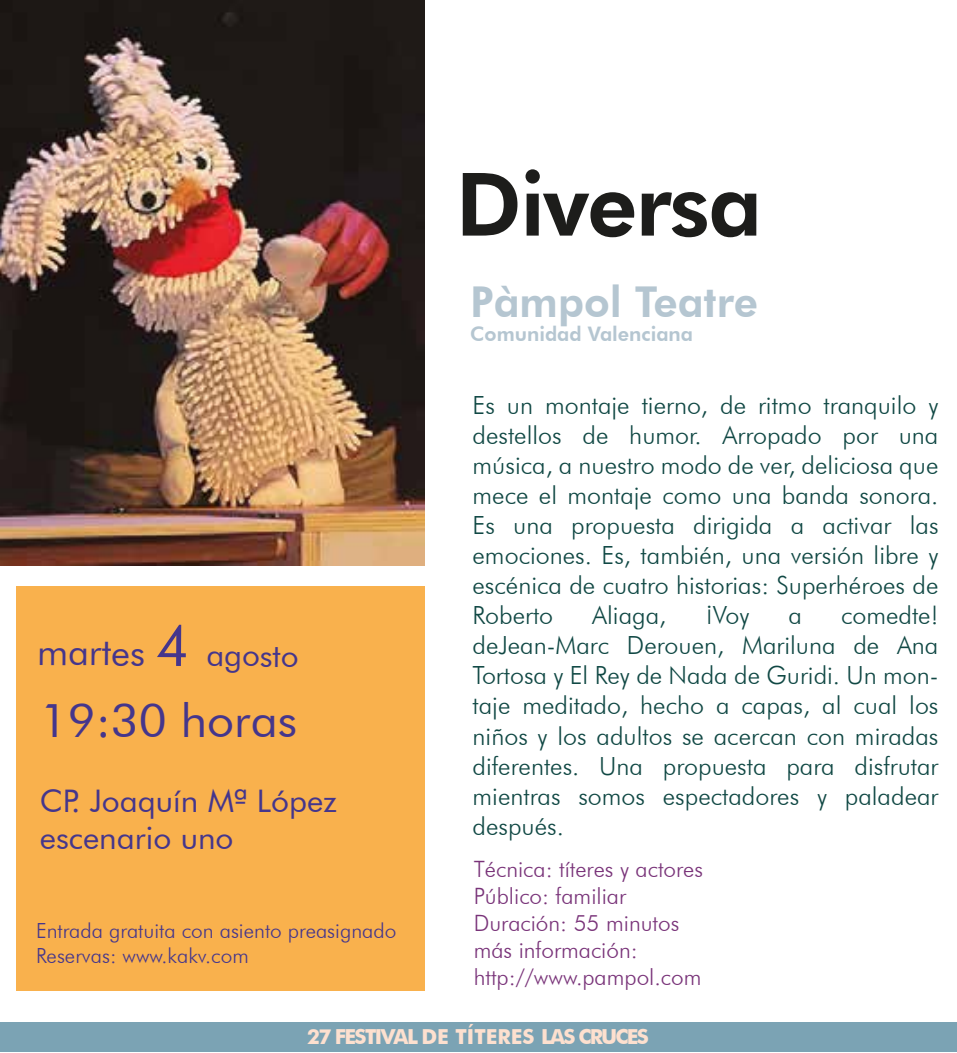
<style>
.page{position:relative;width:957px;height:1053px;background:#fff}
.page>*{position:absolute;margin:0;border:0;box-sizing:border-box;transform-origin:0 0}
.t1{font:800 87.5px "Futura BT";letter-spacing:-.015em;color:#1d1d1b}
.t2{font:46.75px "Futura BT";color:#45368c}
.t3{font:800 42.5px "Futura BT";color:#b5c6d1}
.t4{font:36.25px "Futura BT";letter-spacing:-.01em;color:#45368c}
.t5{font:31px/37.2px "Futura BT";color:#45368c}
.t6{font:300 25px/30px "Futura BT";color:#104844;text-align:justify}
.t7{font:300 22.5px/27px "Futura BT";color:#793379}
.t8{font:300 20.75px/25px "Futura BT";color:#45368c}
.t9{font:700 20.75px "Futura BT";letter-spacing:-.075em;color:#fde0cf}
.t10{font:800 20px "Futura BT";color:#b5c6d1}
.s1{font-size:57px}
.s2{font-size:31px}
</style>
<div class="page">
<div style="left:16px;top:586px;width:409px;height:405px;background:#f9b14d"></div>
<img style="left:0;top:0;width:424px;height:565px">
<div style="left:0;top:1021px;width:956px;height:30px;background:#7ba3b4"></div>
<h1 class="t1" style="left:456px;top:151px;width:307px">Diversa</h1>
<h3 class="t3" style="left:470px;top:276px;width:289px">Pàmpol Teatre</h3>
<p class="t10" style="left:470px;top:321px;width:224px">Comunidad Valenciana</p>
<p class="t6" style="left:472px;top:390px;width:467px">Es un montaje tierno, de ritmo tranquilo y destellos de humor. Arropado por una música, a nuestro modo de ver, deliciosa que mece el montaje como una banda sonora.<br>Es una propuesta dirigida a activar las emociones. Es, también, una versión libre y escénica de cuatro historias: Superhéroes de Roberto</p>
<p class="t6" style="left:472px;top:600px;width:467px;text-indent:368px">comedte! deJean-Marc Derouen, Mariluna de Ana Tortosa y El Rey de Nada de Guridi. Un mon&shy;taje meditado, hecho a capas, al cual los niños y los adultos se acercan con miradas diferentes. Una propuesta para disfrutar mientras somos espectadores y paladear después.</p>
<p class="t7" style="left:474px;top:855px;width:231px">Técnica: títeres y actores<br>Público: familiar<br>Duración: 55 minutos más información: http://www.pampol.com</p>
<p class="t9" style="left:307px;top:1023px;width:343px">27 FESTIVAL DE TÍTERES LAS CRUCES</p>
<p class="t6" style="left:592px;top:600px;width:76px">Aliaga,</p>
<p class="t6" style="left:705px;top:600px;width:46px">¡Voy</p>
<p class="t6" style="left:788px;top:600px;width:15px">a</p>
<h3 class="t4" style="left:37px;top:630px;width:263px">martes <span class="s1">4</span> <span class="s2">agosto</span></h3>
<h2 class="t2" style="left:40px;top:692px;width:259px">19:30 horas</h2>
<p class="t5" style="left:40px;top:782px;width:299px">CP. Joaquín Mª López escenario uno</p>
<p class="t8" style="left:36px;top:918px;width:362px">Entrada gratuita con asiento preasignado<br>Reservas: www.kakv.com</p>
</div>
